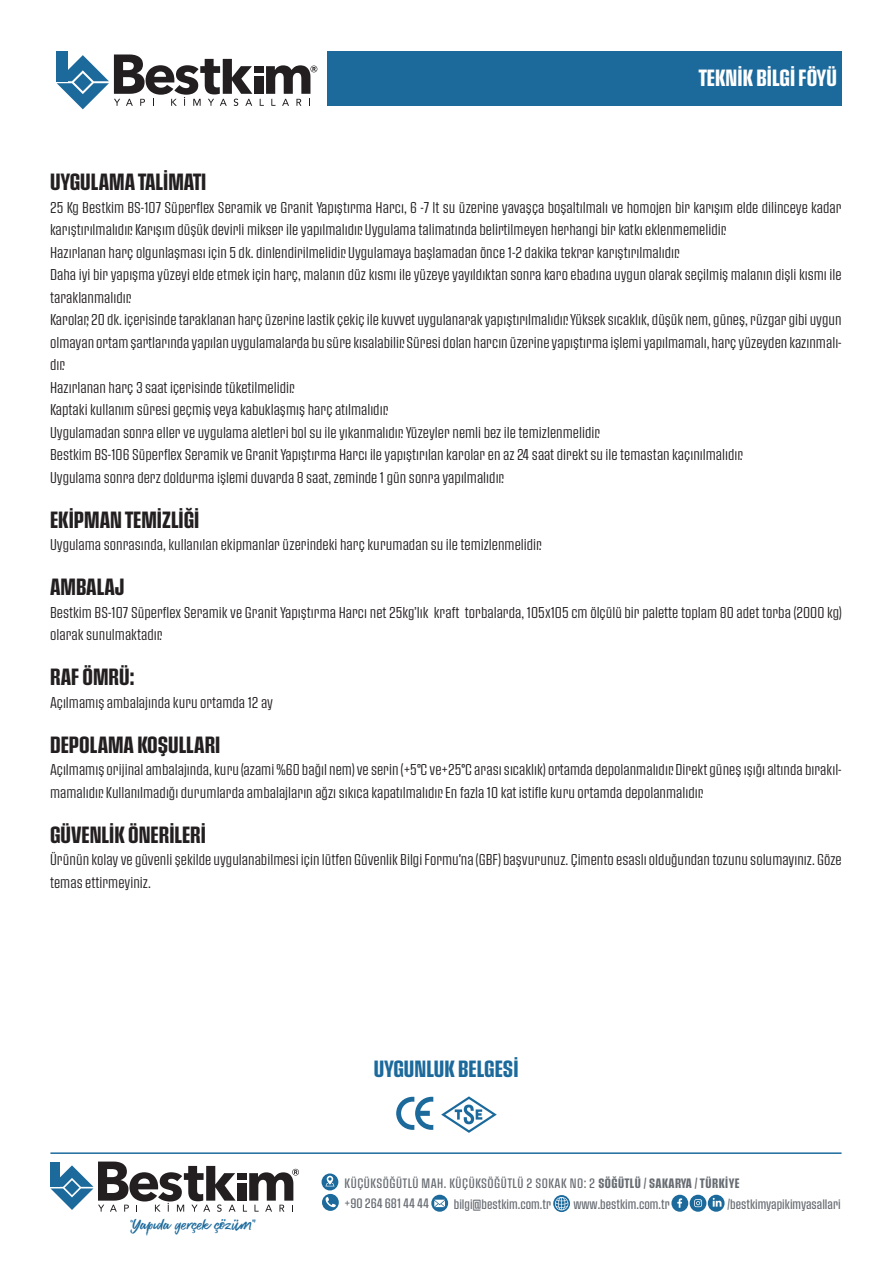
<style>
.page{position:relative;width:893px;height:1263px;background:#fff}
.page>*{position:absolute;margin:0;border:0;box-sizing:border-box;transform-origin:0 0}
.t1{font:22.5px "Pressio No.44";color:#231f20;scale:.94 1}
.t2{font:22.5px "Pressio No.44";color:#1c6a9c;scale:.94 1}
.t3{font:22.5px "Pressio No.44";color:#fff;scale:.94 1}
.t4{font:19.8px "Brush Marker";color:#1c6a9c}
.t5{font:15px/22.5px "Pressio No.41";color:#231f20;scale:.94 1}
.t6{font:13.05px/20.2px "Pressio No.42";letter-spacing:.035em;color:#676c72;scale:.94 1}
.t7{font:13.05px "Pressio No.42";color:#676c72;scale:.94 1}
.s1{font-family:"Pressio No.44"}
</style>
<div class="page">
<div style="left:57px;top:51px;width:11px;height:30px;background:#1c6a9c"></div>
<svg style="left:57px;top:54px;width:195px;height:55px"></svg>
<svg style="left:260px;top:65px;width:57px;height:41px"></svg>
<div style="left:254px;top:66px;width:9px;height:7px;background:#231f20"></div>
<div style="left:254px;top:76px;width:9px;height:18px;background:#231f20"></div>
<div style="left:328px;top:51px;width:514px;height:55px;background:#1c6a9c"></div>
<svg style="left:322px;top:1173px;width:16px;height:17px"></svg>
<svg style="left:325px;top:1176px;width:9px;height:10px"></svg>
<svg style="left:322px;top:1194px;width:17px;height:17px"></svg>
<svg style="left:325px;top:1197px;width:11px;height:11px"></svg>
<svg style="left:431px;top:1195px;width:17px;height:17px"></svg>
<svg style="left:434px;top:1200px;width:11px;height:7px"></svg>
<svg style="left:708px;top:1195px;width:17px;height:17px"></svg>
<div style="left:690px;top:1195px;width:16px;height:17px;background:#1c6a9c;border-radius:50%"></div>
<div style="left:671px;top:1195px;width:17px;height:17px;background:#1c6a9c;border-radius:50%"></div>
<svg style="left:677px;top:1198px;width:5px;height:10px"></svg>
<svg style="left:694px;top:1199px;width:8px;height:8px"></svg>
<svg style="left:713px;top:1198px;width:8px;height:8px"></svg>
<svg style="left:243px;top:1169px;width:56px;height:42px"></svg>
<div style="left:238px;top:1173px;width:9px;height:7px;background:#231f20"></div>
<div style="left:238px;top:1183px;width:9px;height:17px;background:#231f20"></div>
<svg style="left:51px;top:1161px;width:185px;height:51px"></svg>
<svg style="left:553px;top:1195px;width:17px;height:17px"></svg>
<svg style="left:555px;top:1197px;width:13px;height:13px"></svg>
<hr style="left:50px;top:1152px;width:791px;height:2px;background:#1c6a9c">
<svg style="left:441px;top:1096px;width:56px;height:37px"></svg>
<svg style="left:396px;top:1097px;width:37px;height:33px"></svg>
<h1 class="t3" style="left:698px;top:65px;width:149px">TEKNİK BİLGİ FÖYÜ</h1>
<h1 class="t1" style="left:50px;top:169px;width:168px">UYGULAMA TALİMATI</h1>
<p class="t5" style="left:50px;top:196px;width:844px">25 Kg Bestkim BS-107 Süperflex Seramik ve Granit Yapıştırma Harcı, 6 -7 lt su üzerine yavaşça boşaltılmalı ve homojen bir karışım elde dilinceye kadar karıştırılmalıdır. Karışım düşük devirli mikser ile yapılmalıdır. Uygulama talimatında belirtilmeyen herhangi bir katkı eklenmemelidir.<br>Hazırlanan harç olgunlaşması için 5 dk. dinlendirilmelidir. Uygulamaya başlamadan önce 1-2 dakika tekrar karıştırılmalıdır.<br>Daha iyi bir yapışma yüzeyi elde etmek için harç, malanın düz kısmı ile yüzeye yayıldıktan sonra karo ebadına uygun olarak seçilmiş malanın dişli kısmı ile taraklanmalıdır.<br>Karolar, 20 dk. içerisinde taraklanan harç üzerine lastik çekiç ile kuvvet uygulanarak yapıştırılmalıdır. Yüksek sıcaklık, düşük nem, güneş, rüzgar gibi uygun olmayan ortam şartlarında yapılan uygulamalarda bu süre kısalabilir. Süresi dolan harcın üzerine yapıştırma işlemi yapılmamalı, harç yüzeyden kazınmalı&shy;dır.<br>Hazırlanan harç 3 saat içerisinde tüketilmelidir.<br>Kaptaki kullanım süresi geçmiş veya kabuklaşmış harç atılmalıdır.<br>Uygulamadan sonra eller ve uygulama aletleri bol su ile yıkanmalıdır. Yüzeyler nemli bez ile temizlenmelidir.<br>Bestkim BS-106 Süperflex Seramik ve Granit Yapıştırma Harcı ile yapıştırılan karolar en az 24 saat direkt su ile temastan kaçınılmalıdır.<br>Uygulama sonra derz doldurma işlemi duvarda 8 saat, zeminde 1 gün sonra yapılmalıdır.</p>
<h1 class="t1" style="left:50px;top:507px;width:160px">EKİPMAN TEMİZLİĞİ</h1>
<p class="t5" style="left:50px;top:533px;width:525px">Uygulama sonrasında, kullanılan ekipmanlar üzerindeki harç kurumadan su ile temizlenmelidir.</p>
<h1 class="t1" style="left:50px;top:574px;width:81px">AMBALAJ</h1>
<p class="t5" style="left:50px;top:601px;width:844px">Bestkim BS-107 Süperflex Seramik ve Granit Yapıştırma Harcı net 25kg’lık kraft torbalarda, 105x105 cm ölçülü bir palette toplam 80 adet torba (2000 kg) olarak sunulmaktadır.</p>
<h1 class="t1" style="left:50px;top:664px;width:91px">RAF ÖMRÜ:</h1>
<p class="t5" style="left:50px;top:691px;width:239px">Açılmamış ambalajında kuru ortamda 12 ay</p>
<h1 class="t1" style="left:50px;top:732px;width:183px">DEPOLAMA KOŞULLARI</h1>
<p class="t5" style="left:50px;top:758px;width:844px">Açılmamış orijinal ambalajında, kuru (azami %60 bağıl nem) ve serin (+5°C ve+25°C arası sıcaklık) ortamda depolanmalıdır. Direkt güneş ışığı altında bırakıl&shy;mamalıdır. Kullanılmadığı durumlarda ambalajların ağzı sıkıca kapatılmalıdır. En fazla 10 kat istifle kuru ortamda depolanmalıdır.</p>
<h1 class="t1" style="left:50px;top:822px;width:167px">GÜVENLİK ÖNERİLERİ</h1>
<p class="t5" style="left:50px;top:848px;width:844px">Ürünün kolay ve güvenli şekilde uygulanabilmesi için lütfen Güvenlik Bilgi Formu'na (GBF) başvurunuz. Çimento esaslı olduğundan tozunu solumayınız. Göze temas ettirmeyiniz.</p>
<h1 class="t2" style="left:374px;top:1055px;width:155px">UYGUNLUK BELGESİ</h1>
<h2 class="t4" style="left:130px;top:1214px;width:127px">“Yapıda gerçek çözüm”</h2>
<p class="t6" style="left:344px;top:1172px;width:422px">KÜÇÜKSÖĞÜTLÜ MAH. KÜÇÜKSÖĞÜTLÜ 2 SOKAK NO: 2 <span class="s1">SÖĞÜTLÜ / SAKARYA / TÜRKİYE </span>+90 264 681 44 44</p>
<p class="t7" style="left:454px;top:1196px;width:105px">bilgi@bestkim.com.tr</p>
<p class="t7" style="left:573px;top:1196px;width:104px">www.bestkim.com.tr</p>
<p class="t7" style="left:728px;top:1196px;width:122px">/bestkimyapikimyasallari</p>
</div>
